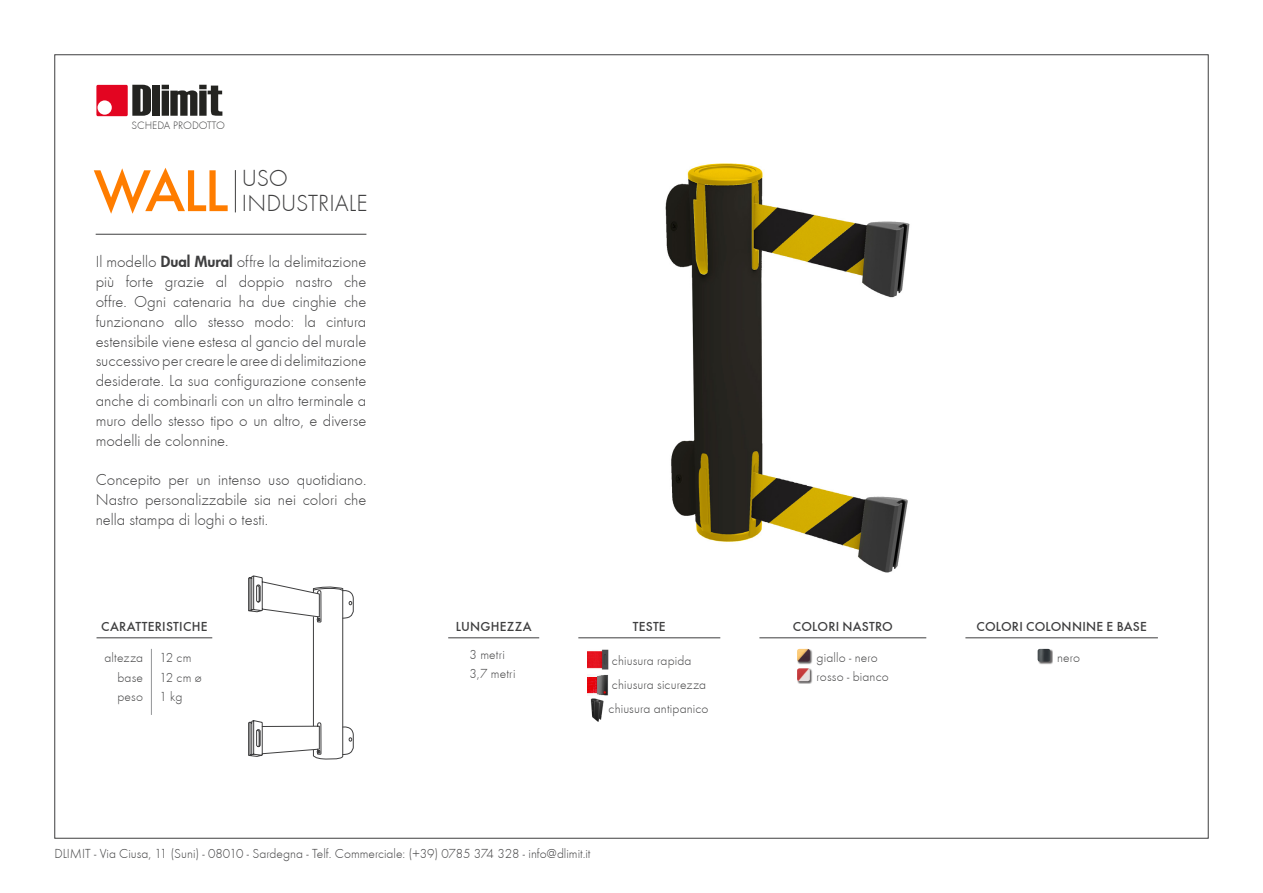
<style>
.page{position:relative;width:1263px;height:893px;background:#fff}
.page>*{position:absolute;margin:0;border:0;box-sizing:border-box;transform-origin:0 0}
.t1{font:61.2px "Futura T Medium";color:#ff7d00}
.t2{font:44.25px "Haettenschweiler";color:#242421;scale:1.19 1}
.t3{font:24px "Futura T Light";color:#3e3e3f}
.t4{font:16.5px/19.8px "Futura T Light";color:#3e3e3f;text-align:justify}
.t5{font:13.5px "Futura T Light";letter-spacing:.005em;color:#3e3e3f}
.t6{font:13.5px "Futura T Medium";letter-spacing:.015em;color:#3e3e3f}
.t7{font:11.1px "Futura T Light";color:#3e3e3f}
.s1{font-family:"Futura";font-weight:800;font-size:15px}
</style>
<div class="page">
<hr style="left:96px;top:234px;width:270px;height:1px;background:#3e3e3f">
<img style="left:665px;top:163px;width:245px;height:410px">
<svg style="left:248px;top:575px;width:106px;height:185px"></svg>
<div style="left:96px;top:85px;width:32px;height:31px;background:#e30521"></div>
<div style="left:98px;top:100px;width:14px;height:15px;background:#fff;border-radius:50%"></div>
<div style="left:797px;top:649px;width:15px;height:15px;background:#231f20;opacity:.7"></div>
<svg style="left:797px;top:649px;width:13px;height:13px"></svg>
<div style="left:797px;top:669px;width:15px;height:15px;background:#231f20;opacity:.7"></div>
<svg style="left:797px;top:668px;width:13px;height:13px"></svg>
<div style="left:1038px;top:649px;width:15px;height:15px;background:#231f20;opacity:.7"></div>
<svg style="left:1037px;top:649px;width:13px;height:13px"></svg>
<hr style="left:448px;top:637px;width:91px;height:1px;background:#3e3e3f">
<img style="left:587px;top:649px;width:22px;height:21px">
<img style="left:587px;top:675px;width:21px;height:21px">
<img style="left:590px;top:699px;width:14px;height:23px">
<hr style="left:578px;top:637px;width:142px;height:1px;background:#3e3e3f">
<hr style="left:965px;top:637px;width:193px;height:1px;background:#3e3e3f">
<hr style="left:759px;top:637px;width:167px;height:1px;background:#3e3e3f">
<hr style="left:97px;top:637px;width:115px;height:1px;background:#3e3e3f">
<hr style="left:151px;top:649px;width:1px;height:66px;background:#939598">
<hr style="left:235px;top:170px;width:1px;height:42px;background:#3e3e3f">
<h2 class="t2" style="left:131px;top:75px;width:78px">Dlimit</h2>
<p class="t7" style="left:132px;top:119px;width:95px">SCHEDA PRODOTTO</p>
<p class="t1" style="left:94px;top:155px;width:137px">WALL</p>
<p class="t3" style="left:242px;top:165px;width:48px">USO</p>
<p class="t3" style="left:242px;top:190px;width:127px">INDUSTRIALE</p>
<p class="t4" style="left:96px;top:252px;width:272px">Il modello <span class="s1">Dual Mural</span> offre la delimitazione più forte grazie al doppio nastro che offre. Ogni catenaria ha due cinghie che funzionano allo stesso modo: la cintura estensibile viene estesa al gancio del murale successivo per creare le aree di delimitazione desiderate. La sua configurazione consente anche di combinarli con un altro terminale a muro dello stesso tipo o un altro, e diverse modelli de colonnine.</p>
<p class="t4" style="left:96px;top:470px;width:272px">Concepito per un intenso uso quotidiano.<br>Nastro personalizzabile sia nei colori che nella stampa di loghi o testi.</p>
<p class="t6" style="left:101px;top:618px;width:108px">CARATTERISTICHE</p>
<p class="t6" style="left:633px;top:618px;width:34px">TESTE</p>
<p class="t6" style="left:793px;top:618px;width:101px">COLORI NASTRO</p>
<p class="t6" style="left:976px;top:618px;width:172px">COLORI COLONNINE E BASE</p>
<p class="t5" style="left:159px;top:650px;width:34px">12 cm</p>
<p class="t5" style="left:159px;top:670px;width:44px">12 cm ø</p>
<p class="t5" style="left:159px;top:689px;width:24px">1 kg</p>
<p class="t6" style="left:456px;top:618px;width:77px">LUNGHEZZA</p>
<p class="t5" style="left:470px;top:647px;width:37px">3 metri</p>
<p class="t5" style="left:1057px;top:649px;width:25px">nero</p>
<p class="t5" style="left:470px;top:666px;width:47px">3,7 metri</p>
<p class="t5" style="left:817px;top:649px;width:63px">giallo - nero</p>
<p class="t5" style="left:817px;top:669px;width:74px">rosso - bianco</p>
<p class="t5" style="left:104px;top:650px;width:40px">altezza</p>
<p class="t5" style="left:117px;top:670px;width:27px">base</p>
<p class="t5" style="left:117px;top:689px;width:27px">peso</p>
<p class="t5" style="left:612px;top:652px;width:81px">chiusura rapida</p>
<p class="t5" style="left:612px;top:676px;width:96px">chiusura sicurezza</p>
<p class="t5" style="left:609px;top:700px;width:101px">chiusura antipanico</p>
<p class="t5" style="left:54px;top:845px;width:538px">DLIMIT - Via Ciusa, 11 (Suni) - 08010 - Sardegna - Telf. Commerciale: (+39) 0785 374 328 - info@dlimit.it</p>
</div>
